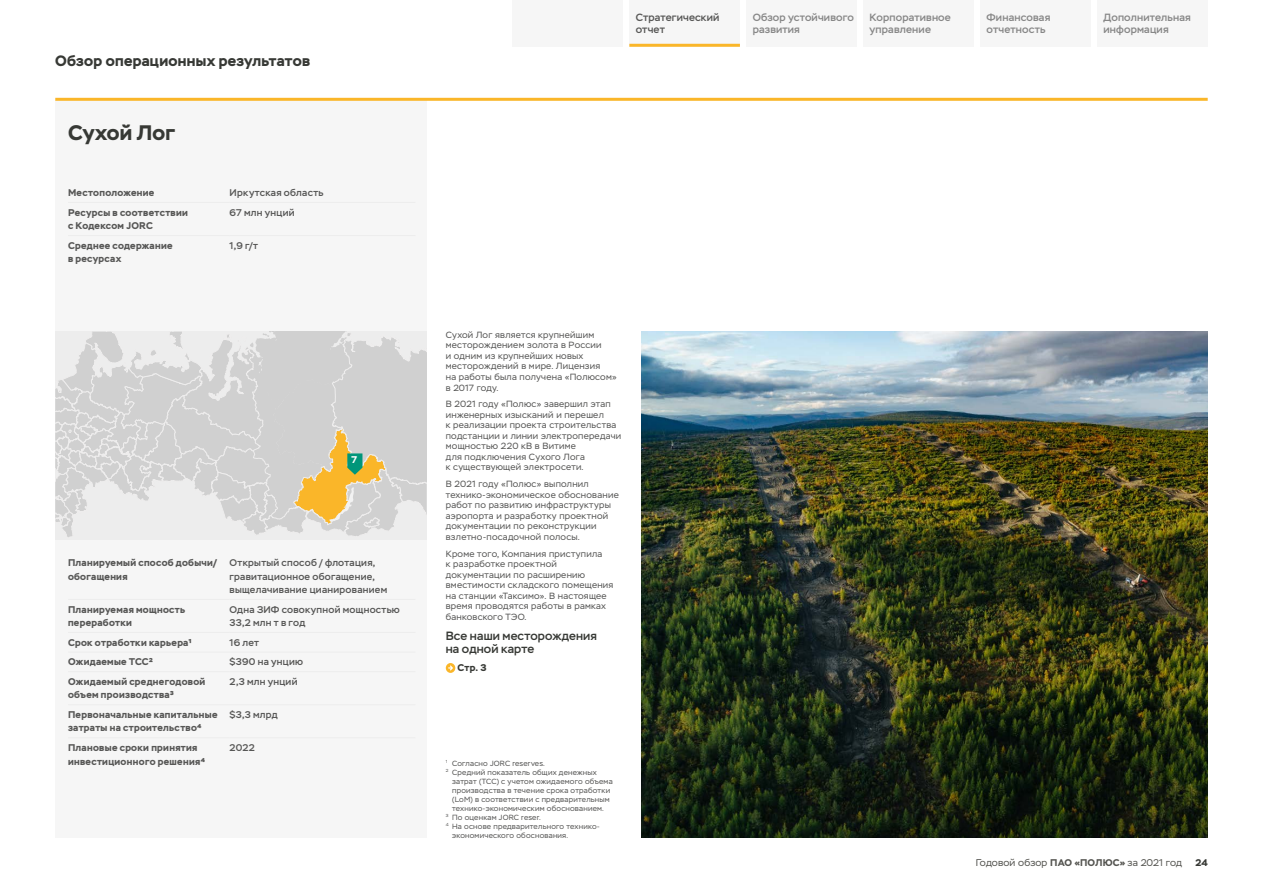
<style>
.page{position:relative;width:1263px;height:893px;background:#fff}
.page>*{position:absolute;margin:0;border:0;box-sizing:border-box;transform-origin:0 0}
.t1{font:700 21px "Stem";letter-spacing:.01em;color:#373935}
.t2{font:700 15px "Stem";letter-spacing:.02em;color:#373935}
.t3{font:500 12px/13.5px "Stem";letter-spacing:.01em;color:#373935}
.t4{font:500 10.5px/12px "Stem";letter-spacing:.015em;color:#878787}
.t5{font:500 10.5px/12px "Stem";letter-spacing:.015em;color:#575756}
.t6{font:700 9.75px/13.5px "Stem";letter-spacing:.03em;color:#575756}
.t7{font:500 9.75px/13.5px "Stem";letter-spacing:.025em;color:#575756}
.t8{font:9.75px "Stem";letter-spacing:.01em;color:#555551}
.t9{font:700 9.75px "Stem";color:#373935}
.t10{font:700 9.75px "Stem";color:#fff}
.t11{font:9px/10.5px "Stem";letter-spacing:.03em;color:#575756}
.t12{font:7.5px "Stem";letter-spacing:.025em;color:#575756}
.s1{font-weight:700}
</style>
<div class="page">
<div style="left:55px;top:101px;width:372px;height:737px;background:#f6f6f6"></div>
<hr style="left:55px;top:98px;width:1153px;height:3px;background:#fab629">
<svg style="left:446px;top:663px;width:9px;height:10px"></svg>
<svg style="left:55px;top:332px;width:372px;height:206px"></svg>
<hr style="left:68px;top:202px;width:162px;height:1px;background:#ededed">
<hr style="left:230px;top:202px;width:185px;height:1px;background:#ededed">
<hr style="left:68px;top:235px;width:162px;height:1px;background:#ededed">
<hr style="left:230px;top:235px;width:185px;height:1px;background:#ededed">
<hr style="left:68px;top:599px;width:162px;height:1px;background:#ededed">
<hr style="left:230px;top:599px;width:185px;height:1px;background:#ededed">
<hr style="left:68px;top:632px;width:162px;height:1px;background:#ededed">
<hr style="left:230px;top:632px;width:185px;height:1px;background:#ededed">
<hr style="left:68px;top:652px;width:162px;height:1px;background:#ededed">
<hr style="left:230px;top:652px;width:185px;height:1px;background:#ededed">
<hr style="left:68px;top:671px;width:162px;height:1px;background:#ededed">
<hr style="left:230px;top:671px;width:185px;height:1px;background:#ededed">
<hr style="left:68px;top:704px;width:162px;height:1px;background:#ededed">
<hr style="left:230px;top:704px;width:185px;height:1px;background:#ededed">
<hr style="left:68px;top:737px;width:162px;height:1px;background:#ededed">
<hr style="left:230px;top:737px;width:185px;height:1px;background:#ededed">
<img style="left:641px;top:332px;width:567px;height:506px">
<div style="left:1097px;top:0;width:111px;height:47px;background:#f6f6f6"></div>
<div style="left:980px;top:0;width:111px;height:47px;background:#f6f6f6"></div>
<div style="left:863px;top:0;width:111px;height:47px;background:#f6f6f6"></div>
<div style="left:746px;top:0;width:111px;height:47px;background:#f6f6f6"></div>
<div style="left:629px;top:0;width:111px;height:47px;background:#f6f6f6"></div>
<hr style="left:629px;top:44px;width:111px;height:3px;background:#fab629">
<div style="left:512px;top:0;width:111px;height:47px;background:#f6f6f6"></div>
<h2 class="t2" style="left:55px;top:51px;width:256px">Обзор операционных результатов</h2>
<h1 class="t1" style="left:68px;top:119px;width:109px">Сухой Лог</h1>
<p class="t6" style="left:68px;top:186px;width:88px">Местоположение</p>
<p class="t7" style="left:230px;top:186px;width:95px">Иркутская область</p>
<p class="t6" style="left:68px;top:205px;width:121px">Ресурсы в соответствии с Кодексом JORC</p>
<p class="t7" style="left:230px;top:206px;width:66px">67 млн унций</p>
<p class="t6" style="left:68px;top:239px;width:106px">Среднее содержание в ресурсах</p>
<p class="t7" style="left:230px;top:239px;width:30px">1,9 г/т</p>
<p class="t10" style="left:352px;top:453px;width:7px">7</p>
<p class="t6" style="left:68px;top:556px;width:150px">Планируемый способ добычи/ обогащения</p>
<p class="t7" style="left:230px;top:556px;width:159px">Открытый способ / флотация, гравитационное обогащение, выщелачивание цианированием</p>
<p class="t6" style="left:68px;top:602px;width:119px">Планируемая мощность переработки</p>
<p class="t7" style="left:230px;top:602px;width:172px">Одна ЗИФ совокупной мощностью<br>33,2 млн т в год</p>
<p class="t6" style="left:68px;top:635px;width:125px">Срок отработки карьера1</p>
<p class="t7" style="left:230px;top:636px;width:31px">16 лет</p>
<p class="t6" style="left:68px;top:655px;width:87px">Ожидаемые TCC2</p>
<p class="t7" style="left:230px;top:655px;width:75px">$390 на унцию</p>
<p class="t6" style="left:68px;top:675px;width:139px">Ожидаемый среднегодовой объем производства3</p>
<p class="t7" style="left:230px;top:675px;width:69px">2,3 млн унций</p>
<p class="t6" style="left:68px;top:708px;width:151px">Первоначальные капитальные затраты на строительство4</p>
<p class="t7" style="left:230px;top:708px;width:50px">$3,3 млрд</p>
<p class="t6" style="left:68px;top:741px;width:139px">Плановые сроки принятия инвестиционного решения4</p>
<p class="t7" style="left:230px;top:741px;width:27px">2022</p>
<p class="t5" style="left:636px;top:12px;width:85px">Стратегический отчет</p>
<p class="t4" style="left:753px;top:12px;width:103px">Обзор устойчивого развития</p>
<p class="t4" style="left:870px;top:12px;width:83px">Корпоративное управление</p>
<p class="t4" style="left:986px;top:12px;width:65px">Финансовая отчетность</p>
<p class="t4" style="left:1103px;top:12px;width:89px">Дополнительная информация</p>
<p class="t11" style="left:446px;top:330px;width:173px">Сухой Лог является крупнейшим месторождением золота в России<br>и одним из крупнейших новых месторождений в мире. Лицензия<br>на работы была получена «Полюсом» в 2017 году.</p>
<p class="t11" style="left:446px;top:399px;width:177px">В 2021 году «Полюс» завершил этап инженерных изысканий и перешел<br>к реализации проекта строительства подстанции и линии электропередачи мощностью 220 кВ в Витиме<br>для подключения Сухого Лога<br>к существующей электросети.</p>
<p class="t11" style="left:446px;top:479px;width:174px">В 2021 году «Полюс» выполнил технико-экономическое обоснование работ по развитию инфраструктуры аэропорта и разработку проектной документации по реконструкции взлетно-посадочной полосы.</p>
<p class="t11" style="left:446px;top:548px;width:169px">Кроме того, Компания приступила<br>к разработке проектной документации по расширению вместимости складского помещения на станции «Таксимо». В настоящее время проводятся работы в рамках банковского ТЭО.</p>
<h3 class="t3" style="left:446px;top:629px;width:153px">Все наши месторождения на одной карте</h3>
<p class="t9" style="left:458px;top:662px;width:31px">Стр. 3</p>
<p class="t12" style="left:446px;top:759px;width:101px"><sup>1</sup> Согласно JORC reserves.</p>
<p class="t12" style="left:446px;top:768px;width:153px"><sup>2</sup> Средний показатель общих денежных</p>
<p class="t12" style="left:452px;top:777px;width:162px">затрат (TCC) с учетом ожидаемого объема</p>
<p class="t12" style="left:452px;top:786px;width:159px">производства в течение срока отработки</p>
<p class="t12" style="left:452px;top:795px;width:159px">(LoM) в соответствии с предварительным</p>
<p class="t12" style="left:452px;top:804px;width:153px">технико-экономическим обоснованием.</p>
<p class="t12" style="left:446px;top:813px;width:96px"><sup>3</sup> По оценкам JORC reser.</p>
<p class="t12" style="left:446px;top:822px;width:156px"><sup>4</sup> На основе предварительного технико-</p>
<p class="t12" style="left:452px;top:831px;width:117px">экономического обоснования.</p>
<p class="t8" style="left:976px;top:857px;width:208px">Годовой обзор <span class="s1">ПАО «ПОЛЮС»</span> за 2021 год</p>
<p class="t9" style="left:1195px;top:856px;width:14px">24</p>
</div>
